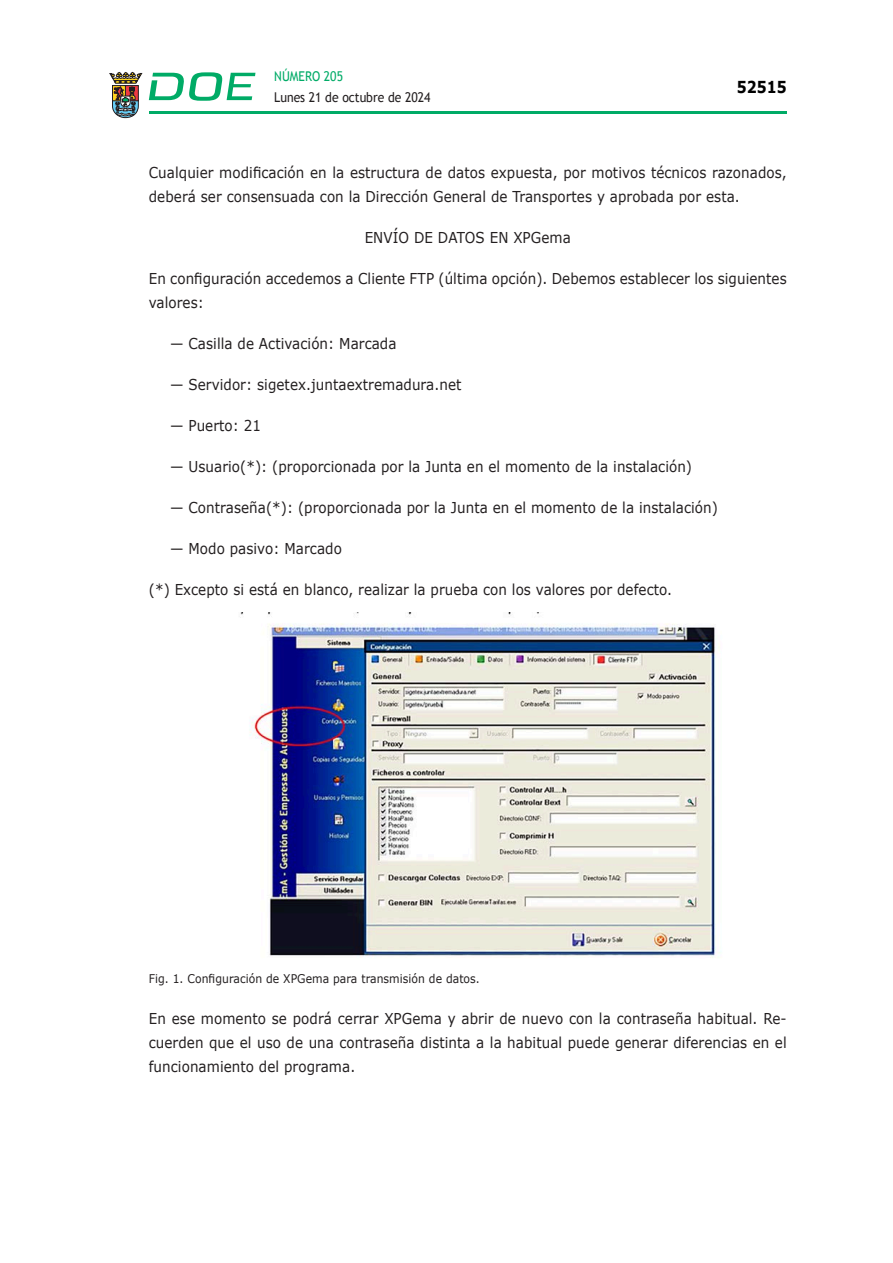
<style>
.page{position:relative;width:893px;height:1263px;background:#fff}
.page>*{position:absolute;margin:0;border:0;box-sizing:border-box;transform-origin:0 0}
.t1{font:700 16.5px "Verdana";color:#000;scale:.85 1}
.CUERPO_DE_TEXTO{font:15px/24px "Verdana";letter-spacing:.005em;color:#231f20;scale:.9 1}
.t2{font:13.5px "Trebuchet MS";color:#231f20;scale:.9 1}
.t3{font:13.5px "Trebuchet MS";color:#00ab67;scale:.9 1}
.CUERPO_DE_TEXTO-2{font:12px "Verdana";letter-spacing:.005em;color:#231f20;scale:.9 1}
</style>
<div class="page">
<hr style="left:149px;top:111px;width:638px;height:3px;background:#00ab66">
<svg style="left:109px;top:72px;width:33px;height:46px"></svg>
<svg style="left:149px;top:72px;width:106px;height:29px"></svg>
<img style="left:240px;top:612px;width:480px;height:346px">
<p class="t3" style="left:274px;top:68px;width:78px">NÚMERO 205</p>
<p class="t2" style="left:274px;top:89px;width:175px">Lunes 21 de octubre de 2024</p>
<p class="t1" style="left:737px;top:76px;width:60px">52515</p>
<p class="CUERPO_DE_TEXTO" style="left:149px;top:161px;width:710px">Cualquier modificación en la estructura de datos expuesta, por motivos técnicos razonados, deberá ser consensuada con la Dirección General de Transportes y aprobada por esta.</p>
<p class="CUERPO_DE_TEXTO" style="left:365px;top:226px;width:231px">ENVÍO DE DATOS EN XPGema</p>
<p class="CUERPO_DE_TEXTO" style="left:149px;top:267px;width:710px">En configuración accedemos a Cliente FTP (última opción). Debemos establecer los siguientes valores:</p>
<p class="CUERPO_DE_TEXTO" style="left:170px;top:332px;width:253px">— Casilla de Activación: Marcada</p>
<p class="CUERPO_DE_TEXTO" style="left:170px;top:373px;width:325px">— Servidor: sigetex.juntaextremadura.net</p>
<p class="CUERPO_DE_TEXTO" style="left:170px;top:414px;width:103px">— Puerto: 21</p>
<p class="CUERPO_DE_TEXTO" style="left:170px;top:455px;width:581px">— Usuario(*): (proporcionada por la Junta en el momento de la instalación)</p>
<p class="CUERPO_DE_TEXTO" style="left:170px;top:496px;width:610px">— Contraseña(*): (proporcionada por la Junta en el momento de la instalación)</p>
<p class="CUERPO_DE_TEXTO" style="left:170px;top:537px;width:192px">— Modo pasivo: Marcado</p>
<p class="CUERPO_DE_TEXTO" style="left:149px;top:578px;width:583px">(*) Excepto si está en blanco, realizar la prueba con los valores por defecto.</p>
<p class="CUERPO_DE_TEXTO-2" style="left:149px;top:971px;width:369px">Fig. 1. Configuración de XPGema para transmisión de datos.</p>
<p class="CUERPO_DE_TEXTO" style="left:149px;top:1007px;width:710px;text-align:justify">En ese momento se podrá cerrar XPGema y abrir de nuevo con la contraseña habitual. Re&shy;cuerden que el uso de una contraseña distinta a la habitual puede generar diferencias en el funcionamiento del programa.</p>
</div>
